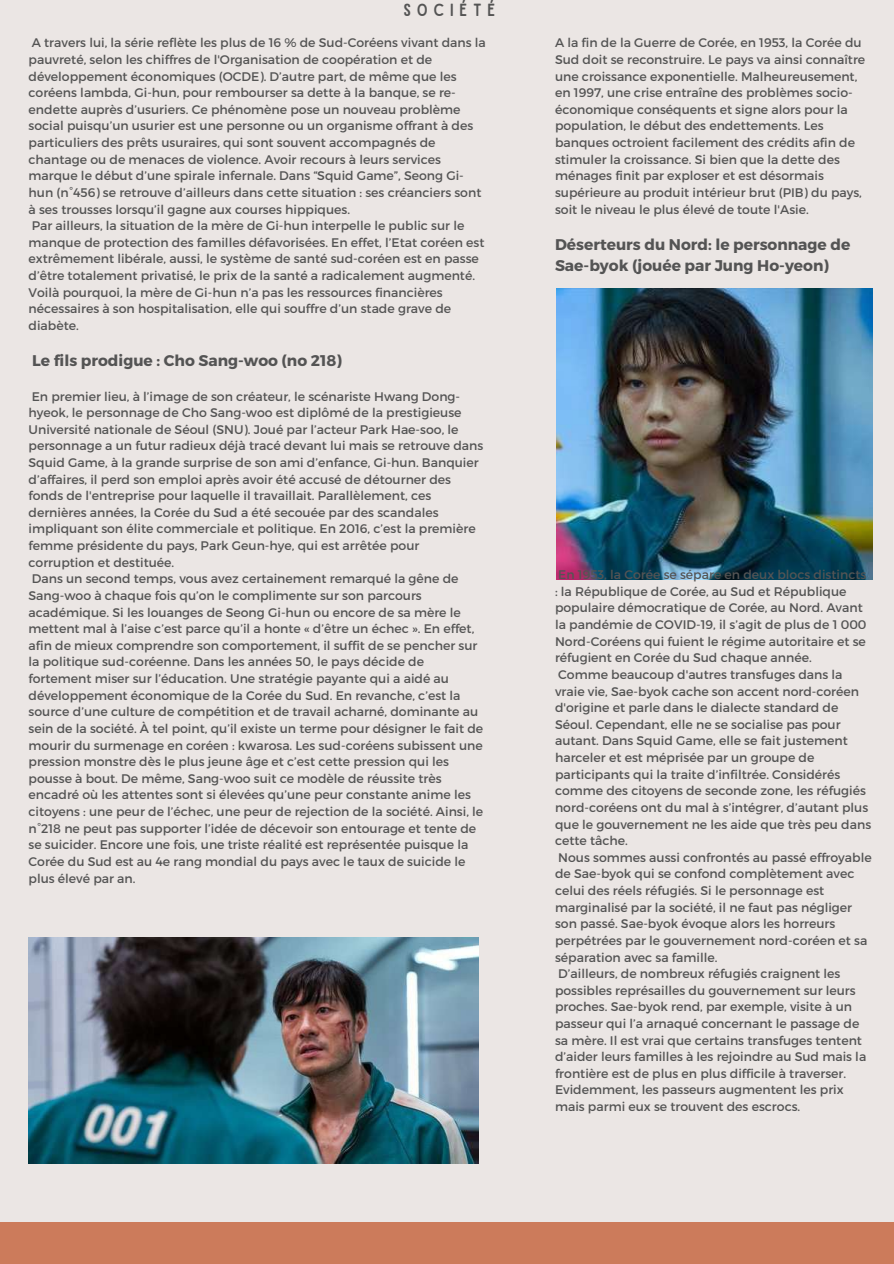
<style>
.page{position:relative;width:894px;height:1264px;background:#fff}
.page>*{position:absolute;margin:0;border:0;box-sizing:border-box;transform-origin:0 0}
.t1{font:16.8px "Sailors";letter-spacing:.34em;color:#545454}
.t2{font:700 15.45px/20.7px "Montserrat";color:#545454}
.t3{font:12.45px/16.6px "Montserrat";color:#545454}
</style>
<div class="page">
<div style="left:0;top:0;width:893px;height:1263px;background:#ebe6e4"></div>
<div style="left:0;top:1221px;width:893px;height:42px;background:#cc7b5b"></div>
<img style="left:29px;top:937px;width:449px;height:226px">
<img style="left:556px;top:288px;width:315px;height:292px">
<h1 class="t1" style="left:403px;top:3px;width:93px">SOCIÉTÉ</h1>
<p class="t3" style="left:29px;top:34px;width:458px">A travers lui, la série reflète les plus de 16 % de Sud-Coréens vivant dans la pauvreté, selon les chiffres de l'Organisation de coopération et de développement économiques (OCDE). D’autre part, de même que les coréens lambda, Gi-hun, pour rembourser sa dette à la banque, se re&shy;endette auprès d’usuriers. Ce phénomène pose un nouveau problème social puisqu’un usurier est une personne ou un organisme offrant à des particuliers des prêts usuraires, qui sont souvent accompagnés de chantage ou de menaces de violence. Avoir recours à leurs services marque le début d’une spirale infernale. Dans “Squid Game”, Seong Gi&shy;hun (n°456) se retrouve d’ailleurs dans cette situation : ses créanciers sont à ses trousses lorsqu’il gagne aux courses hippiques.<br>Par ailleurs, la situation de la mère de Gi-hun interpelle le public sur le manque de protection des familles défavorisées. En effet, l’Etat coréen est extrêmement libérale, aussi, le système de santé sud-coréen est en passe d’être totalement privatisé, le prix de la santé a radicalement augmenté.<br>Voilà pourquoi, la mère de Gi-hun n’a pas les ressources financières nécessaires à son hospitalisation, elle qui souffre d’un stade grave de diabète.</p>
<p class="t2" style="left:32px;top:349px;width:311px">Le fils prodigue : Cho Sang-woo (no 218)</p>
<p class="t3" style="left:29px;top:387px;width:456px">En premier lieu, à l’image de son créateur, le scénariste Hwang Dong&shy;hyeok, le personnage de Cho Sang-woo est diplômé de la prestigieuse Université nationale de Séoul (SNU). Joué par l’acteur Park Hae-soo, le personnage a un futur radieux déjà tracé devant lui mais se retrouve dans Squid Game, à la grande surprise de son ami d’enfance, Gi-hun. Banquier d’affaires, il perd son emploi après avoir été accusé de détourner des fonds de l'entreprise pour laquelle il travaillait. Parallèlement, ces dernières années, la Corée du Sud a été secouée par des scandales impliquant son élite commerciale et politique. En 2016, c’est la première femme présidente du pays, Park Geun-hye, qui est arrêtée pour corruption et destituée.<br>Dans un second temps, vous avez certainement remarqué la gêne de Sang-woo à chaque fois qu’on le complimente sur son parcours académique. Si les louanges de Seong Gi-hun ou encore de sa mère le mettent mal à l’aise c’est parce qu’il a honte « d’être un échec ». En effet, afin de mieux comprendre son comportement, il suffit de se pencher sur la politique sud-coréenne. Dans les années 50, le pays décide de fortement miser sur l’éducation. Une stratégie payante qui a aidé au développement économique de la Corée du Sud. En revanche, c’est la source d’une culture de compétition et de travail acharné, dominante au sein de la société. À tel point, qu’il existe un terme pour désigner le fait de mourir du surmenage en coréen : kwarosa. Les sud-coréens subissent une pression monstre dès le plus jeune âge et c’est cette pression qui les pousse à bout. De même, Sang-woo suit ce modèle de réussite très encadré où les attentes sont si élevées qu’une peur constante anime les citoyens : une peur de l’échec, une peur de rejection de la société. Ainsi, le n°218 ne peut pas supporter l’idée de décevoir son entourage et tente de se suicider. Encore une fois, une triste réalité est représentée puisque la Corée du Sud est au 4e rang mondial du pays avec le taux de suicide le plus élevé par an.</p>
<p class="t3" style="left:555px;top:34px;width:312px">A la fin de la Guerre de Corée, en 1953, la Corée du Sud doit se reconstruire. Le pays va ainsi connaître une croissance exponentielle. Malheureusement, en 1997, une crise entraîne des problèmes socio&shy;économique conséquents et signe alors pour la population, le début des endettements. Les banques octroient facilement des crédits afin de stimuler la croissance. Si bien que la dette des ménages finit par exploser et est désormais supérieure au produit intérieur brut (PIB) du pays, soit le niveau le plus élevé de toute l'Asie.</p>
<p class="t2" style="left:555px;top:233px;width:297px">Déserteurs du Nord: le personnage de<br>Sae-byok (jouée par Jung Ho-yeon)</p>
<p class="t3" style="left:555px;top:566px;width:318px">En 1953, la Corée se sépare en deux blocs distincts<br>: la République de Corée, au Sud et République populaire démocratique de Corée, au Nord. Avant la pandémie de COVID-19, il s’agit de plus de 1 000<br>Nord-Coréens qui fuient le régime autoritaire et se réfugient en Corée du Sud chaque année.<br>Comme beaucoup d'autres transfuges dans la vraie vie, Sae-byok cache son accent nord-coréen d'origine et parle dans le dialecte standard de Séoul. Cependant, elle ne se socialise pas pour autant. Dans Squid Game, elle se fait justement harceler et est méprisée par un groupe de participants qui la traite d’infiltrée. Considérés comme des citoyens de seconde zone, les réfugiés nord-coréens ont du mal à s’intégrer, d’autant plus que le gouvernement ne les aide que très peu dans cette tâche.<br>Nous sommes aussi confrontés au passé effroyable de Sae-byok qui se confond complètement avec celui des réels réfugiés. Si le personnage est marginalisé par la société, il ne faut pas négliger son passé. Sae-byok évoque alors les horreurs perpétrées par le gouvernement nord-coréen et sa séparation avec sa famille.<br>D’ailleurs, de nombreux réfugiés craignent les possibles représailles du gouvernement sur leurs proches. Sae-byok rend, par exemple, visite à un passeur qui l’a arnaqué concernant le passage de sa mère. Il est vrai que certains transfuges tentent d’aider leurs familles à les rejoindre au Sud mais la frontière est de plus en plus difficile à traverser.<br>Evidemment, les passeurs augmentent les prix mais parmi eux se trouvent des escrocs.</p>
</div>
